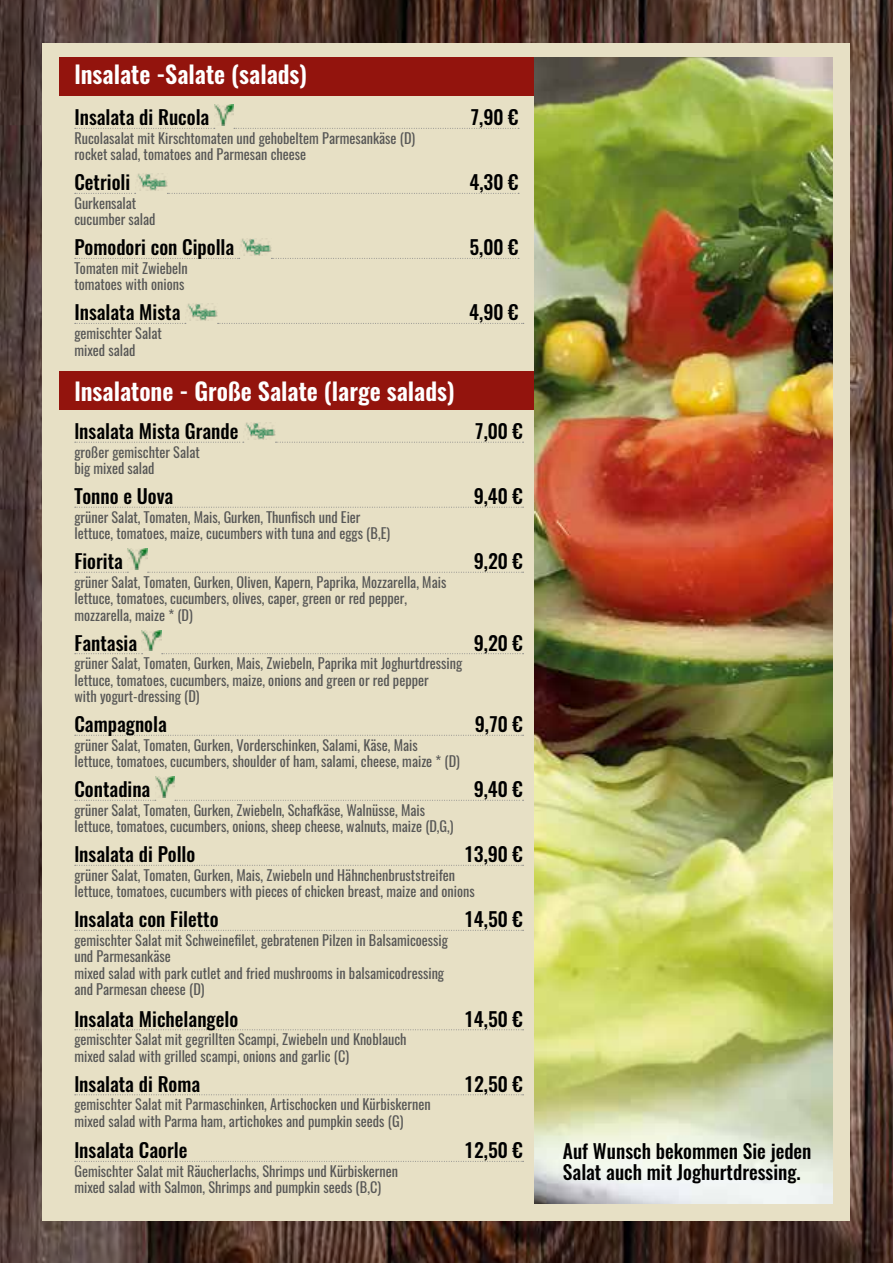
<style>
.page{position:relative;width:893px;height:1263px;background:#fff}
.page>*{position:absolute;margin:0;border:0;box-sizing:border-box;transform-origin:0 0}
.t1{font:600 24px "Oswald";color:#fff}
.t2{font:500 19.5px/21px "Oswald";color:#000}
.t3{font:14.25px/16.5px "Oswald";color:#575756}
</style>
<div class="page">
<img style="left:0;top:0;width:893px;height:1263px">
<div style="left:43px;top:43px;width:807px;height:1177px;background:#e7e0c5"></div>
<div style="left:59px;top:57px;width:504px;height:39px;background:#93140d"></div>
<div style="left:59px;top:371px;width:504px;height:38px;background:#93140d"></div>
<svg style="left:75px;top:128px;width:140px;height:1px"></svg>
<svg style="left:234px;top:128px;width:285px;height:1px"></svg>
<svg style="left:75px;top:193px;width:61px;height:1px"></svg>
<svg style="left:167px;top:193px;width:352px;height:1px"></svg>
<svg style="left:75px;top:258px;width:165px;height:1px"></svg>
<svg style="left:271px;top:258px;width:248px;height:1px"></svg>
<svg style="left:75px;top:323px;width:111px;height:1px"></svg>
<svg style="left:218px;top:323px;width:306px;height:1px"></svg>
<img style="left:214px;top:105px;width:20px;height:20px">
<img style="left:137px;top:174px;width:30px;height:16px">
<img style="left:241px;top:239px;width:30px;height:16px">
<img style="left:187px;top:304px;width:30px;height:16px">
<svg style="left:75px;top:442px;width:169px;height:1px"></svg>
<svg style="left:276px;top:442px;width:248px;height:1px"></svg>
<svg style="left:75px;top:507px;width:449px;height:1px"></svg>
<svg style="left:75px;top:572px;width:53px;height:1px"></svg>
<svg style="left:148px;top:572px;width:376px;height:1px"></svg>
<svg style="left:75px;top:653px;width:68px;height:1px"></svg>
<svg style="left:162px;top:653px;width:362px;height:1px"></svg>
<svg style="left:75px;top:735px;width:449px;height:1px"></svg>
<svg style="left:75px;top:800px;width:81px;height:1px"></svg>
<svg style="left:175px;top:800px;width:349px;height:1px"></svg>
<svg style="left:75px;top:865px;width:449px;height:1px"></svg>
<svg style="left:75px;top:930px;width:449px;height:1px"></svg>
<svg style="left:75px;top:1029px;width:449px;height:1px"></svg>
<svg style="left:75px;top:1094px;width:449px;height:1px"></svg>
<svg style="left:75px;top:1161px;width:449px;height:1px"></svg>
<img style="left:245px;top:423px;width:30px;height:16px">
<img style="left:128px;top:548px;width:19px;height:21px">
<img style="left:142px;top:630px;width:19px;height:21px">
<img style="left:155px;top:776px;width:20px;height:21px">
<img style="left:535px;top:57px;width:297px;height:1146px">
<h1 class="t1" style="left:74px;top:62px;width:234px">lnsalate -Salate (salads)</h1>
<h2 class="t2" style="left:74px;top:108px;width:137px">Insalata di Rucola</h2>
<h2 class="t2" style="left:470px;top:108px;width:49px">7,90 €</h2>
<p class="t3" style="left:74px;top:128px;width:342px">Rucolasalat mit Kirschtomaten und gehobeltem Parmesankäse (D) rocket salad, tomatoes and Parmesan cheese</p>
<h2 class="t2" style="left:74px;top:173px;width:57px">Cetrioli</h2>
<h2 class="t2" style="left:469px;top:173px;width:50px">4,30 €</h2>
<p class="t3" style="left:74px;top:193px;width:83px">Gurkensalat cucumber salad</p>
<h2 class="t2" style="left:74px;top:238px;width:161px">Pomodori con Cipolla</h2>
<h2 class="t2" style="left:469px;top:238px;width:51px">5,00 €</h2>
<p class="t3" style="left:74px;top:259px;width:115px">Tomaten mit Zwiebeln tomatoes with onions</p>
<h2 class="t2" style="left:74px;top:303px;width:108px">Insalata Mista</h2>
<h2 class="t2" style="left:469px;top:303px;width:51px">4,90 €</h2>
<p class="t3" style="left:74px;top:324px;width:89px">gemischter Salat mixed salad</p>
<h1 class="t1" style="left:74px;top:379px;width:382px">lnsalatone - Große Salate (large salads)</h1>
<h2 class="t2" style="left:74px;top:422px;width:166px">lnsalata Mista Grande</h2>
<h2 class="t2" style="left:475px;top:422px;width:49px">7,00 €</h2>
<p class="t3" style="left:74px;top:442px;width:127px">großer gemischter Salat big mixed salad</p>
<h2 class="t2" style="left:74px;top:487px;width:100px">Tonno e Uova</h2>
<h2 class="t2" style="left:474px;top:487px;width:51px">9,40 €</h2>
<p class="t3" style="left:74px;top:507px;width:317px">grüner Salat, Tomaten, Mais, Gurken, Thunfisch und Eier lettuce, tomatoes, maize, cucumbers with tuna and eggs (B,E)</p>
<h2 class="t2" style="left:74px;top:552px;width:50px">Fiorita</h2>
<h2 class="t2" style="left:474px;top:552px;width:51px">9,20 €</h2>
<p class="t3" style="left:74px;top:572px;width:373px">grüner Salat, Tomaten, Gurken, Oliven, Kapern, Paprika, Mozzarella, Mais lettuce, tomatoes, cucumbers, olives, caper, green or red pepper, mozzarella, maize * (D)</p>
<h2 class="t2" style="left:74px;top:633px;width:64px">Fantasia</h2>
<h2 class="t2" style="left:474px;top:633px;width:51px">9,20 €</h2>
<p class="t3" style="left:74px;top:654px;width:389px">grüner Salat, Tomaten, Gurken, Mais, Zwiebeln, Paprika mit Joghurtdressing lettuce, tomatoes, cucumbers, maize, onions and green or red pepper<br>with yogurt-dressing (D)</p>
<h2 class="t2" style="left:74px;top:715px;width:94px">Campagnola</h2>
<h2 class="t2" style="left:475px;top:715px;width:49px">9,70 €</h2>
<p class="t3" style="left:74px;top:735px;width:387px">grüner Salat, Tomaten, Gurken, Vorderschinken, Salami, Käse, Mais lettuce, tomatoes, cucumbers, shoulder of ham, salami, cheese, maize * (D)</p>
<h2 class="t2" style="left:74px;top:780px;width:78px">Contadina</h2>
<h2 class="t2" style="left:474px;top:780px;width:51px">9,40 €</h2>
<p class="t3" style="left:74px;top:800px;width:381px">grüner Salat, Tomaten, Gurken, Zwiebeln, Schafkäse, Walnüsse, Mais lettuce, tomatoes, cucumbers, onions, sheep cheese, walnuts, maize (D,G,)</p>
<h2 class="t2" style="left:74px;top:845px;width:122px">lnsalata di Pollo</h2>
<h2 class="t2" style="left:464px;top:845px;width:60px">13,90 €</h2>
<p class="t3" style="left:74px;top:865px;width:402px">grüner Salat, Tomaten, Gurken, Mais, Zwiebeln und Hähnchenbruststreifen lettuce, tomatoes, cucumbers with pieces of chicken breast, maize and onions</p>
<h2 class="t2" style="left:74px;top:910px;width:146px">lnsalata con Filetto</h2>
<h2 class="t2" style="left:464px;top:910px;width:60px">14,50 €</h2>
<p class="t3" style="left:74px;top:930px;width:375px">gemischter Salat mit Schweinefilet, gebratenen Pilzen in Balsamicoessig und Parmesankäse<br>mixed salad with park cutlet and fried mushrooms in balsamicodressing and Parmesan cheese (D)</p>
<h2 class="t2" style="left:74px;top:1009px;width:165px">lnsalata Michelangelo</h2>
<h2 class="t2" style="left:464px;top:1009px;width:60px">14,50 €</h2>
<p class="t3" style="left:74px;top:1030px;width:334px">gemischter Salat mit gegrillten Scampi, Zwiebeln und Knoblauch mixed salad with grilled scampi, onions and garlic (C)</p>
<h2 class="t2" style="left:74px;top:1074px;width:127px">lnsalata di Roma</h2>
<h2 class="t2" style="left:464px;top:1074px;width:60px">12,50 €</h2>
<p class="t3" style="left:74px;top:1095px;width:358px">gemischter Salat mit Parmaschinken, Artischocken und Kürbiskernen mixed salad with Parma ham, artichokes and pumpkin seeds (G)</p>
<h2 class="t2" style="left:74px;top:1141px;width:115px">lnsalata Caorle</h2>
<h2 class="t2" style="left:464px;top:1141px;width:60px">12,50 €</h2>
<p class="t3" style="left:74px;top:1161px;width:325px">Gemischter Salat mit Räucherlachs, Shrimps und Kürbiskernen mixed salad with Salmon, Shrimps and pumpkin seeds (B,C)</p>
<h2 class="t2" style="left:563px;top:1141px;width:250px">Auf Wunsch bekommen Sie jeden<br>Salat auch mit Joghurtdressing.</h2>
</div>
